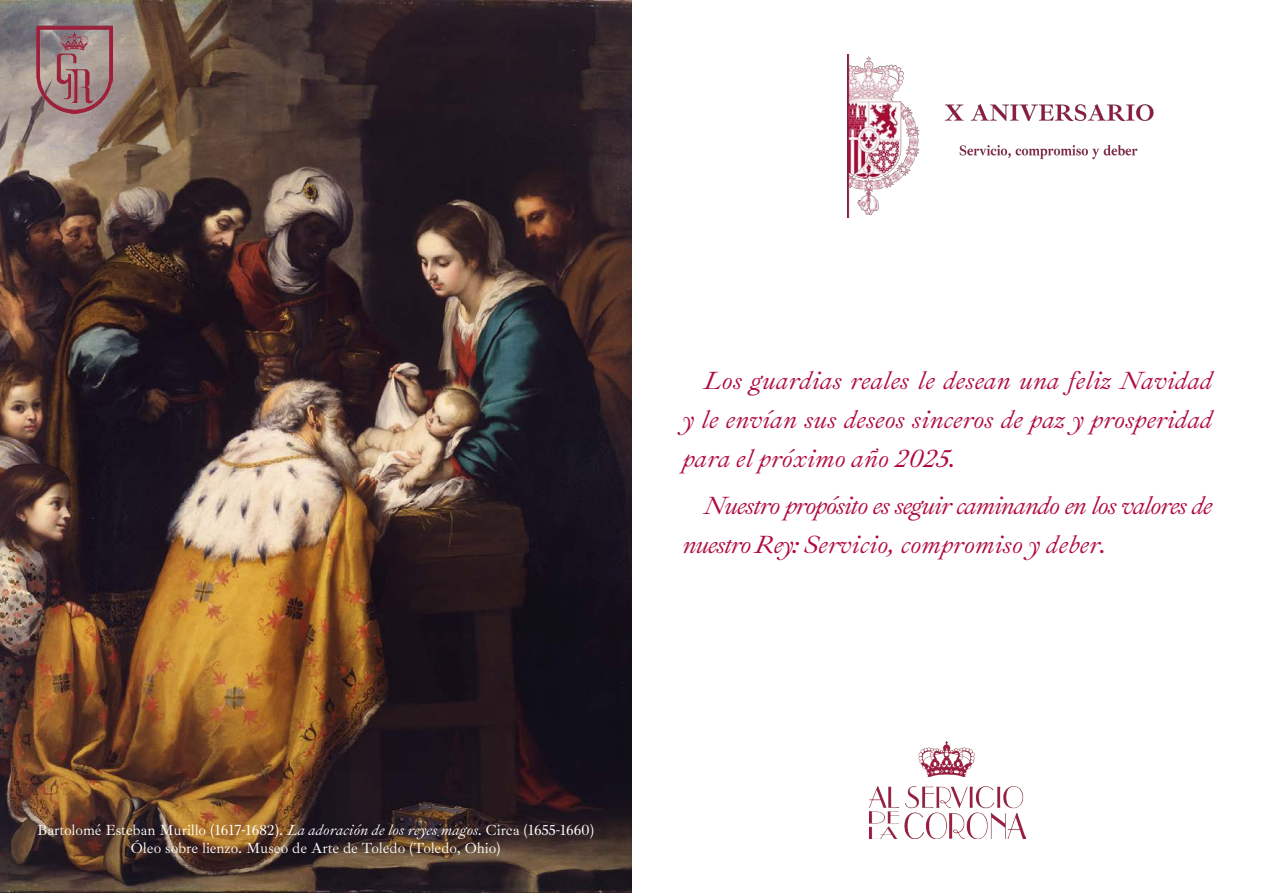
<style>
.page{position:relative;width:1263px;height:893px;background:#fff}
.page>*{position:absolute;margin:0;border:0;box-sizing:border-box;transform-origin:0 0}
.t1{font:italic 25.5px/39px "Ibarra Real Nova";color:#af0a3d;text-align:justify}
.t2{font:italic 25.5px/39px "Ibarra Real Nova";letter-spacing:-.05em;color:#af0a3d}
.t3{font:15px "Ibarra Real Nova";color:#fff}
.s1{font-style:italic}
</style>
<div class="page">
<img style="left:0;top:0;width:631px;height:893px">
<img style="left:847px;top:54px;width:73px;height:163px">
<img style="left:944px;top:104px;width:210px;height:56px">
<img style="left:870px;top:742px;width:155px;height:97px">
<img style="left:36px;top:25px;width:77px;height:88px">
<p class="t1" style="left:683px;top:361px;width:531px;text-indent:21px">Los guardias reales le desean una feliz Navidad y le envían sus deseos sinceros de paz y prosperidad para el próximo año 2025.</p>
<p class="t2" style="left:683px;top:487px;width:531px;text-indent:21px">Nuestro propósito es seguir caminando en los valores de nuestro Rey: Servicio, compromiso y deber.</p>
<p class="t3" style="left:37px;top:822px;width:559px">Bartolomé Esteban Murillo (1617-1682). <span class="s1">La adoración de los reyes magos.</span> Circa (1655-1660)</p>
<p class="t3" style="left:131px;top:840px;width:371px">Óleo sobre lienzo. Museo de Arte de Toledo (Toledo, Ohio)</p>
</div>
